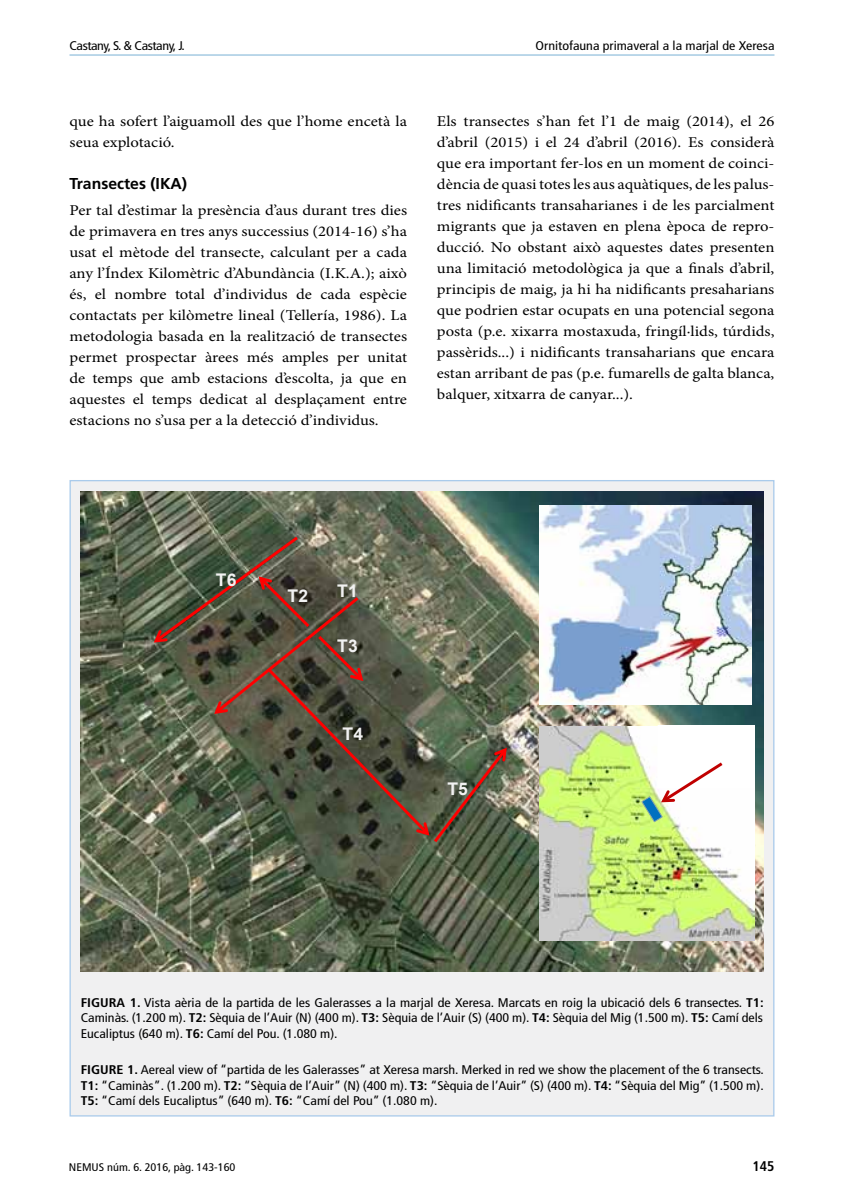
<style>
.page{position:relative;width:844px;height:1191px;background:#fff}
.page>*{position:absolute;margin:0;border:0;box-sizing:border-box;transform-origin:0 0}
.t1{font:700 17.5px "Arial";letter-spacing:.015em;color:#f2f2f2}
.t2{font:700 15.75px "Frutiger LT Std";color:#000}
.t3{font:15.05px/21px "Minion Pro";color:#000;text-align:justify;scale:1.11 1}
.t4{font:700 condensed 14px "Frutiger LT Std";color:#000}
.t5{font:condensed 12.6px/15.8px "Frutiger LT Std";color:#000;text-align:justify;scale:1.11 1}
.t6{font:condensed 12.6px "Frutiger LT Std";letter-spacing:-.03em;color:#000;scale:1.11 1}
.t7{font:condensed 11.03px "Frutiger LT Std";color:#000;scale:1.11 1}
.s1{font-weight:700}
</style>
<div class="page">
<hr style="left:69px;top:55px;width:705px;height:1px;background:#79b0d5">
<div style="left:69px;top:480px;width:706px;height:637px;background:#f0f0f1"></div>
<img style="left:81px;top:491px;width:682px;height:480px">
<svg style="left:151px;top:534px;width:358px;height:311px;background:#5e5e4b"></svg>
<img style="left:539px;top:505px;width:212px;height:199px">
<img style="left:539px;top:726px;width:215px;height:214px">
<div style="left:657px;top:726px;width:97px;height:62px;background:#fff"></div>
<svg style="left:640px;top:759px;width:85px;height:64px"></svg>
<p class="t6" style="left:69px;top:38px;width:105px">Castany, S. &amp; Castany, J.</p>
<p class="t5" style="left:535px;top:38px;width:217px">Ornitofauna primaveral a la marjal de Xeresa</p>
<p class="t3" style="left:69px;top:111px;width:305px">que ha sofert l’aiguamoll des que l’home encetà la seua explotació.</p>
<p class="t2" style="left:69px;top:175px;width:119px">Transectes (IKA)</p>
<p class="t3" style="left:69px;top:200px;width:305px">Per tal d’estimar la presència d’aus durant tres dies de primavera en tres anys successius (2014-16) s’ha usat el mètode del transecte, calculant per a cada any l’Índex Kilomètric d’Abundància (I.K.A.); això és, el nombre total d’individus de cada espècie contactats per kilòmetre lineal (Tellería, 1986). La metodologia basada en la realització de transectes permet prospectar àrees més amples per unitat de temps que amb estacions d’escolta, ja que en aquestes el temps dedicat al desplaçament entre estacions no s’usa per a la detecció d’individus.</p>
<p class="t3" style="left:437px;top:111px;width:305px">Els transectes s’han fet l’1 de maig (2014), el 26 d’abril (2015) i el 24 d’abril (2016). Es considerà que era important fer-los en un moment de coinci&shy;dència de quasi totes les aus aquàtiques, de les palus&shy;tres nidificants transaharianes i de les parcialment migrants que ja estaven en plena època de repro&shy;ducció. No obstant això aquestes dates presenten una limitació metodològica ja que a finals d’abril, principis de maig, ja hi ha nidificants presaharians que podrien estar ocupats en una potencial segona posta (p.e. xixarra mostaxuda, fringíl·lids, túrdids, passèrids...) i nidificants transaharians que encara estan arribant de pas (p.e. fumarells de galta blanca, balquer, xitxarra de canyar...).</p>
<p class="t1" style="left:216px;top:568px;width:22px">T6</p>
<p class="t1" style="left:287px;top:584px;width:22px">T2</p>
<p class="t1" style="left:337px;top:579px;width:22px">T1</p>
<p class="t1" style="left:337px;top:634px;width:22px">T3</p>
<p class="t1" style="left:342px;top:722px;width:22px">T4</p>
<p class="t1" style="left:447px;top:777px;width:22px">T5</p>
<p class="t5" style="left:81px;top:994px;width:616px"><span class="s1">FIGURA 1.</span> Vista aèria de la partida de les Galerasses a la marjal de Xeresa. Marcats en roig la ubicació dels 6 transectes. <span class="s1">T1:<br></span>Caminàs. (1.200 m). <span class="s1">T2:</span> Sèquia de l’Auir (N) (400 m). <span class="s1">T3:</span> Sèquia de l’Auir (S) (400 m). <span class="s1">T4:</span> Sèquia del Mig (1.500 m). <span class="s1">T5:</span> Camí dels Eucaliptus (640 m). <span class="s1">T6:</span> Camí del Pou. (1.080 m).</p>
<p class="t5" style="left:81px;top:1061px;width:616px"><span class="s1">FIGURE 1.</span> Aereal view of “partida de les Galerasses” at Xeresa marsh. Merked in red we show the placement of the 6 transects.<br><span class="s1">T1:</span> “Caminàs”. (1.200 m). <span class="s1">T2:</span> “Sèquia de l’Auir” (N) (400 m). <span class="s1">T3:</span> “Sèquia de l’Auir” (S) (400 m). <span class="s1">T4:</span> “Sèquia del Mig” (1.500 m).<br><span class="s1">T5:</span> “Camí dels Eucaliptus” (640 m). <span class="s1">T6:</span> “Camí del Pou” (1.080 m).</p>
<p class="t7" style="left:69px;top:1160px;width:151px">NEMUS núm. 6. 2016, pàg. 143-160</p>
<p class="t4" style="left:752px;top:1158px;width:23px">145</p>
</div>
